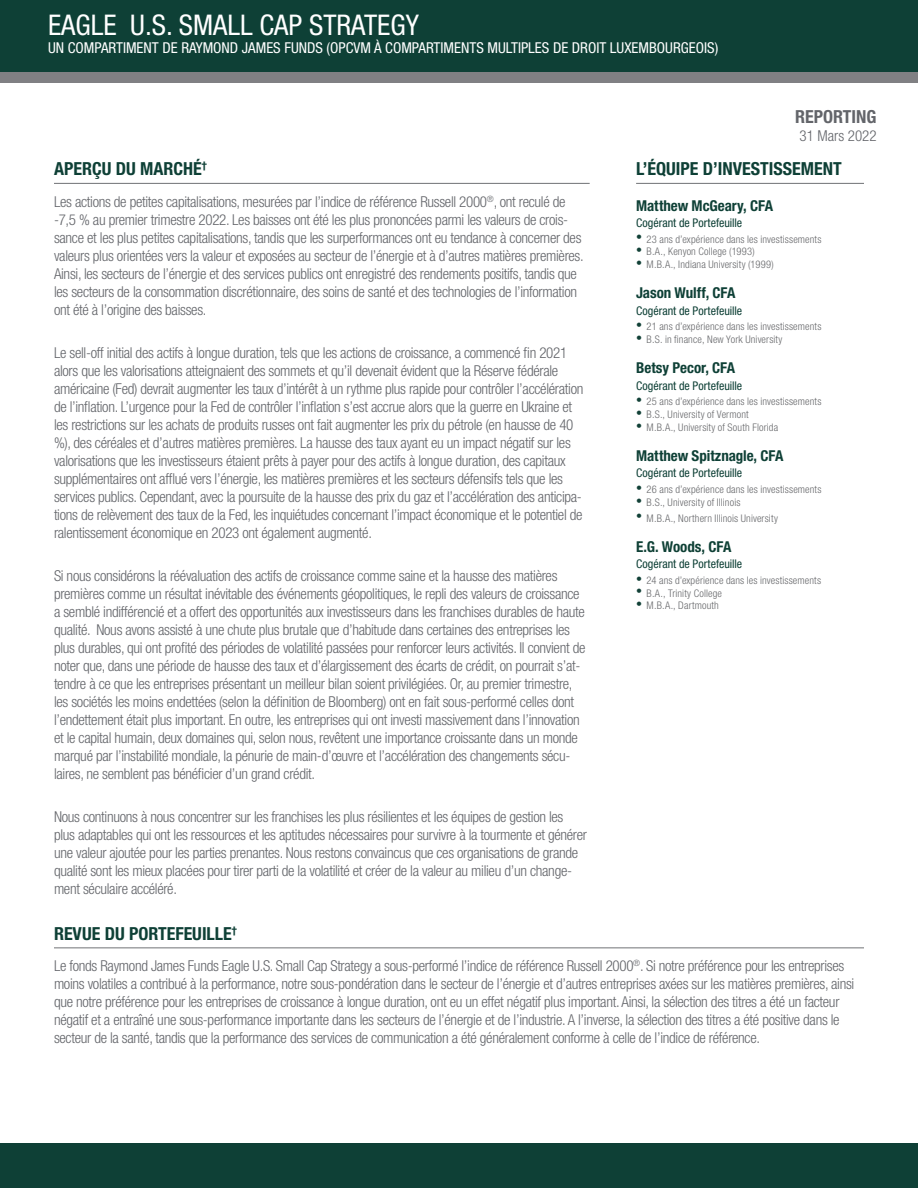
<style>
.page{position:relative;width:918px;height:1188px;background:#fff}
.page>*{position:absolute;margin:0;border:0;box-sizing:border-box;transform-origin:0 0}
.t1{font:condensed 28.5px "Helvetica Neue LT Std";color:#fff}
.Header__Bottom_Line{font:700 condensed 18px "Helvetica Neue LT Std";color:#0e4036}
.t2{font:700 condensed 18px "Helvetica Neue LT Std";color:#63656a}
.t3{font:300 condensed 15px/18px "Helvetica Neue LT Std";letter-spacing:-.02em;color:#63656a}
.t4{font:condensed 15px "Helvetica Neue LT Std";color:#fff}
.S__01__Names_Title{font:700 condensed 15px "Helvetica Neue LT Std";letter-spacing:-.005em;color:#0e4036}
.S__01__Names_Title-2{font:700 condensed 15px "Helvetica Neue LT Std";letter-spacing:-.005em;color:#0e4035}
.t5{font:300 condensed 15px "Helvetica Neue LT Std";color:#63656a}
.S__01__Names_Subtitl{font:condensed 12px "Helvetica Neue LT Std";color:#0e4036}
.t6{font:300 condensed 10.5px "Helvetica Neue LT Std";letter-spacing:.015em;color:#68696c}
.s1{font-weight:100;font-size:12px;color:#124137}
</style>
<div class="page">
<div style="left:0;top:1143px;width:918px;height:45px;background:#0e4036"></div>
<hr style="left:636px;top:183px;width:228px;height:1px;background:#808285">
<div style="left:0;top:24px;width:918px;height:58px;background:#808083"></div>
<div style="left:0;top:0;width:918px;height:72px;background:#0e4036"></div>
<hr style="left:54px;top:183px;width:536px;height:1px;background:#808285">
<hr style="left:54px;top:947px;width:810px;height:1px;background:#808285">
<p class="t1" style="left:48px;top:9px;width:372px">EAGLE U.S. SMALL CAP STRATEGY</p>
<p class="t4" style="left:48px;top:39px;width:672px">UN COMPARTIMENT DE RAYMOND JAMES FUNDS (OPCVM À COMPARTIMENTS MULTIPLES DE DROIT LUXEMBOURGEOIS)</p>
<p class="t2" style="left:795px;top:106px;width:83px">REPORTING</p>
<p class="t5" style="left:800px;top:127px;width:79px">31 Mars 2022</p>
<p class="Header__Bottom_Line" style="left:54px;top:158px;width:154px">APERÇU DU MARCHÉ<sup>†</sup></p>
<p class="t3" style="left:54px;top:192px;width:531px">Les actions de petites capitalisations, mesurées par l’indice de référence Russell 2000<sup>®</sup>, ont reculé de -7,5 % au premier trimestre 2022. Les baisses ont été les plus prononcées parmi les valeurs de crois&shy;sance et les plus petites capitalisations, tandis que les surperformances ont eu tendance à concerner des valeurs plus orientées vers la valeur et exposées au secteur de l’énergie et à d’autres matières premières.<br>Ainsi, les secteurs de l’énergie et des services publics ont enregistré des rendements positifs, tandis que les secteurs de la consommation discrétionnaire, des soins de santé et des technologies de l’information ont été à l’origine des baisses.</p>
<p class="t3" style="left:54px;top:343px;width:531px">Le sell-off initial des actifs à longue duration, tels que les actions de croissance, a commencé fin 2021 alors que les valorisations atteignaient des sommets et qu’il devenait évident que la Réserve fédérale américaine (Fed) devrait augmenter les taux d’intérêt à un rythme plus rapide pour contrôler l’accélération de l’inflation. L’urgence pour la Fed de contrôler l’inflation s’est accrue alors que la guerre en Ukraine et les restrictions sur les achats de produits russes ont fait augmenter les prix du pétrole (en hausse de 40 %), des céréales et d’autres matières premières. La hausse des taux ayant eu un impact négatif sur les valorisations que les investisseurs étaient prêts à payer pour des actifs à longue duration, des capitaux supplémentaires ont afflué vers l’énergie, les matières premières et les secteurs défensifs tels que les services publics. Cependant, avec la poursuite de la hausse des prix du gaz et l’accélération des anticipa&shy;tions de relèvement des taux de la Fed, les inquiétudes concernant l’impact économique et le potentiel de ralentissement économique en 2023 ont également augmenté.</p>
<p class="t3" style="left:54px;top:566px;width:533px">Si nous considérons la réévaluation des actifs de croissance comme saine et la hausse des matières premières comme un résultat inévitable des événements géopolitiques, le repli des valeurs de croissance a semblé indifférencié et a offert des opportunités aux investisseurs dans les franchises durables de haute qualité. Nous avons assisté à une chute plus brutale que d’habitude dans certaines des entreprises les plus durables, qui ont profité des périodes de volatilité passées pour renforcer leurs activités. Il convient de noter que, dans une période de hausse des taux et d’élargissement des écarts de crédit, on pourrait s’at&shy;tendre à ce que les entreprises présentant un meilleur bilan soient privilégiées. Or, au premier trimestre, les sociétés les moins endettées (selon la définition de Bloomberg) ont en fait sous-performé celles dont l’endettement était plus important. En outre, les entreprises qui ont investi massivement dans l’innovation et le capital humain, deux domaines qui, selon nous, revêtent une importance croissante dans un monde marqué par l’instabilité mondiale, la pénurie de main-d’œuvre et l’accélération des changements sécu&shy;laires, ne semblent pas bénéficier d’un grand crédit.</p>
<p class="t3" style="left:54px;top:808px;width:535px">Nous continuons à nous concentrer sur les franchises les plus résilientes et les équipes de gestion les plus adaptables qui ont les ressources et les aptitudes nécessaires pour survivre à la tourmente et générer une valeur ajoutée pour les parties prenantes. Nous restons convaincus que ces organisations de grande qualité sont les mieux placées pour tirer parti de la volatilité et créer de la valeur au milieu d’un change&shy;ment séculaire accéléré.</p>
<p class="Header__Bottom_Line" style="left:54px;top:922px;width:185px">REVUE DU PORTEFEUILLE<sup>†</sup></p>
<p class="t3" style="left:54px;top:957px;width:802px">Le fonds Raymond James Funds Eagle U.S. Small Cap Strategy a sous-performé l’indice de référence Russell 2000<sup>®</sup>. Si notre préférence pour les entreprises moins volatiles a contribué à la performance, notre sous-pondération dans le secteur de l’énergie et d’autres entreprises axées sur les matières premières, ainsi que notre préférence pour les entreprises de croissance à longue duration, ont eu un effet négatif plus important. Ainsi, la sélection des titres a été un facteur négatif et a entraîné une sous-performance importante dans les secteurs de l’énergie et de l’industrie. A l’inverse, la sélection des titres a été positive dans le secteur de la santé, tandis que la performance des services de communication a été généralement conforme à celle de l’indice de référence.</p>
<p class="Header__Bottom_Line" style="left:636px;top:158px;width:207px">L’ÉQUIPE D’INVESTISSEMENT</p>
<p class="S__01__Names_Title" style="left:636px;top:196px;width:139px">Matthew McGeary, CFA</p>
<p class="S__01__Names_Subtitl" style="left:636px;top:216px;width:108px">Cogérant de Portefeuille</p>
<p class="t6" style="left:636px;top:233px;width:187px"><span class="s1">•</span> 23 ans d’expérience dans les investissements</p>
<p class="t6" style="left:636px;top:246px;width:120px"><span class="s1">•</span> B.A., Kenyon College (1993)</p>
<p class="t6" style="left:636px;top:258px;width:139px"><span class="s1">•</span> M.B.A., Indiana University (1999)</p>
<p class="S__01__Names_Title" style="left:636px;top:284px;width:101px">Jason Wulff, CFA</p>
<p class="S__01__Names_Subtitl" style="left:636px;top:303px;width:108px">Cogérant de Portefeuille</p>
<p class="t6" style="left:636px;top:321px;width:187px"><span class="s1">•</span> 21 ans d’expérience dans les investissements</p>
<p class="t6" style="left:636px;top:333px;width:148px"><span class="s1">•</span> B.S. in finance, New York University</p>
<p class="S__01__Names_Title" style="left:636px;top:359px;width:101px">Betsy Pecor, CFA</p>
<p class="S__01__Names_Subtitl" style="left:636px;top:378px;width:108px">Cogérant de Portefeuille</p>
<p class="t6" style="left:636px;top:396px;width:187px"><span class="s1">•</span> 25 ans d’expérience dans les investissements</p>
<p class="t6" style="left:636px;top:408px;width:114px"><span class="s1">•</span> B.S., University of Vermont</p>
<p class="t6" style="left:636px;top:421px;width:144px"><span class="s1">•</span> M.B.A., University of South Florida</p>
<p class="S__01__Names_Title" style="left:636px;top:446px;width:149px">Matthew Spitznagle, CFA</p>
<p class="S__01__Names_Subtitl" style="left:636px;top:466px;width:108px">Cogérant de Portefeuille</p>
<p class="t6" style="left:636px;top:483px;width:187px"><span class="s1">•</span> 26 ans d’expérience dans les investissements</p>
<p class="t6" style="left:636px;top:496px;width:106px"><span class="s1">•</span> B.S., University of Illinois</p>
<p class="t6" style="left:636px;top:512px;width:143px"><span class="s1">•</span> M.B.A., Northern Illinois University</p>
<p class="S__01__Names_Title-2" style="left:636px;top:537px;width:97px">E.G. Woods, CFA</p>
<p class="S__01__Names_Subtitl" style="left:636px;top:557px;width:108px">Cogérant de Portefeuille</p>
<p class="t6" style="left:636px;top:574px;width:186px"><span class="s1">•</span> 24 ans d’expérience dans les investissements</p>
<p class="t6" style="left:636px;top:587px;width:87px"><span class="s1">•</span> B.A., Trinity College</p>
<p class="t6" style="left:636px;top:600px;width:84px"><span class="s1">•</span> M.B.A., Dartmouth</p>
</div>
